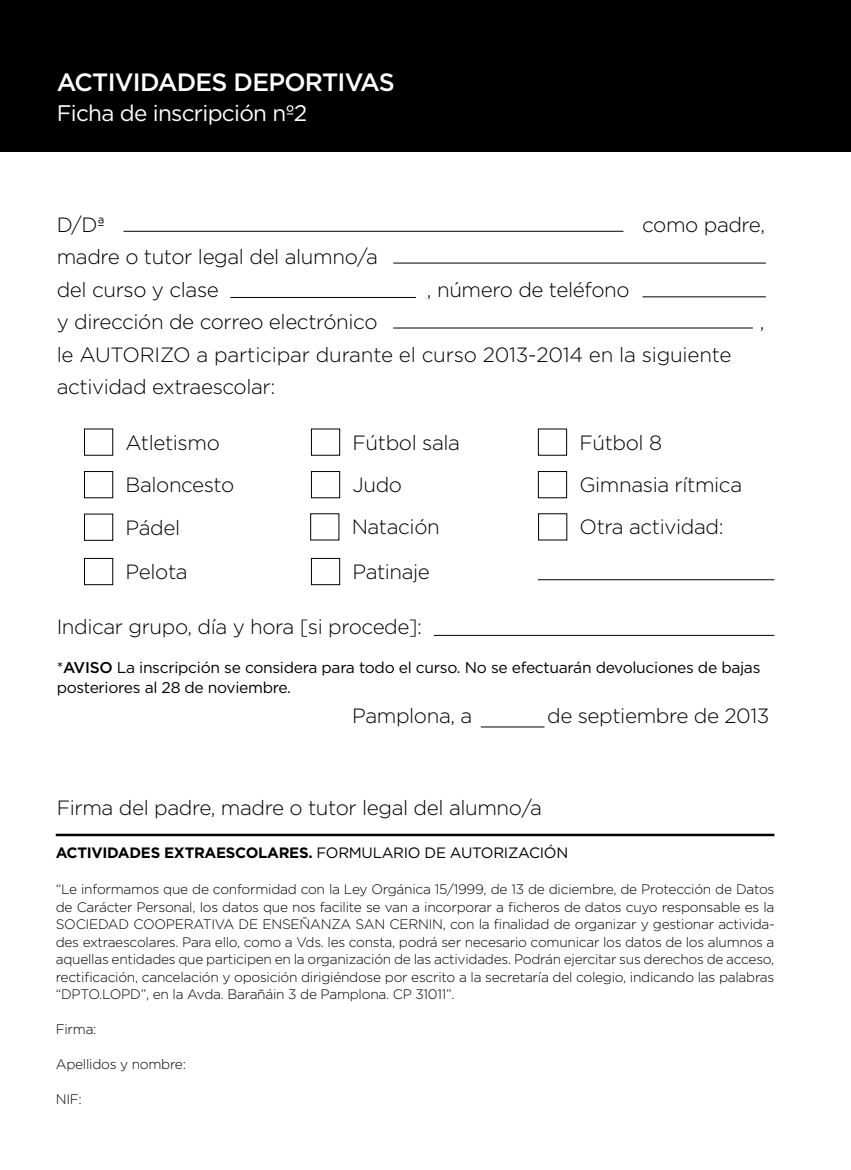
<style>
.page{position:relative;width:851px;height:1170px;background:#fff}
.page>*{position:absolute;margin:0;border:0;box-sizing:border-box;transform-origin:0 0}
.t1{font:500 25px "Gotham";letter-spacing:-.03em;color:#fff}
.t2{font:22.5px "Gotham";letter-spacing:-.03em;color:#fff}
.t3{font:300 20.5px/32.5px "Gotham";letter-spacing:-.02em;color:#000}
.t4{font:15.5px/20px "Gotham";letter-spacing:-.02em;color:#000}
.t5{font:700 15px "Gotham";letter-spacing:-.02em;color:#000}
.t6{font:300 13.75px/17.5px "Gotham";letter-spacing:-.02em;color:#000;text-align:justify}
.s1{font-weight:500}
.s2{font-weight:400}
</style>
<div class="page">
<div style="left:0;top:0;width:850px;height:152px;background:#000"></div>
<hr style="left:123px;top:231px;width:500px;height:1px;background:#000">
<hr style="left:393px;top:262px;width:372px;height:1px;background:#000">
<hr style="left:230px;top:297px;width:186px;height:1px;background:#000">
<hr style="left:642px;top:296px;width:123px;height:1px;background:#000">
<hr style="left:393px;top:327px;width:359px;height:1px;background:#000">
<div style="left:311px;top:428px;width:29px;height:27px;border:1px solid #000"></div>
<div style="left:538px;top:428px;width:29px;height:27px;border:1px solid #000"></div>
<div style="left:84px;top:471px;width:29px;height:27px;border:1px solid #000"></div>
<div style="left:311px;top:471px;width:29px;height:27px;border:1px solid #000"></div>
<div style="left:538px;top:471px;width:29px;height:27px;border:1px solid #000"></div>
<hr style="left:434px;top:635px;width:340px;height:1px;background:#000">
<hr style="left:480px;top:726px;width:64px;height:1px;background:#000">
<hr style="left:56px;top:833px;width:718px;height:3px;background:#000">
<hr style="left:538px;top:579px;width:236px;height:1px;background:#000">
<div style="left:84px;top:558px;width:29px;height:27px;border:1px solid #000"></div>
<div style="left:311px;top:558px;width:29px;height:27px;border:1px solid #000"></div>
<h1 class="t1" style="left:57px;top:67px;width:340px">ACTIVIDADES DEPORTIVAS</h1>
<h2 class="t2" style="left:57px;top:99px;width:252px">Ficha de inscripción nº2</h2>
<h3 class="t3" style="left:57px;top:208px;width:50px">D/Dª</h3>
<h3 class="t3" style="left:642px;top:208px;width:124px">como padre,</h3>
<h3 class="t3" style="left:57px;top:240px;width:322px">madre o tutor legal del alumno/a del curso y clase</h3>
<h3 class="t3" style="left:427px;top:273px;width:204px">, número de teléfono</h3>
<h3 class="t3" style="left:57px;top:305px;width:322px">y dirección de correo electrónico</h3>
<h3 class="t3" style="left:57px;top:338px;width:676px">le AUTORIZO a participar durante el curso 2013-2014 en la siguiente actividad extraescolar:</h3>
<h3 class="t3" style="left:125px;top:426px;width:96px">Atletismo</h3>
<h3 class="t3" style="left:352px;top:426px;width:109px">Fútbol sala</h3>
<h3 class="t3" style="left:579px;top:426px;width:84px">Fútbol 8</h3>
<h3 class="t3" style="left:125px;top:468px;width:110px">Baloncesto</h3>
<h3 class="t3" style="left:352px;top:468px;width:51px">Judo</h3>
<h3 class="t3" style="left:579px;top:468px;width:164px">Gimnasia rítmica</h3>
<h3 class="t3" style="left:125px;top:511px;width:56px">Pádel</h3>
<h3 class="t3" style="left:579px;top:511px;width:145px">Otra actividad:</h3>
<h3 class="t3" style="left:351px;top:511px;width:89px">Natación</h3>
<h3 class="t3" style="left:125px;top:555px;width:64px">Pelota</h3>
<h3 class="t3" style="left:352px;top:555px;width:79px">Patinaje</h3>
<h3 class="t3" style="left:57px;top:610px;width:367px">Indicar grupo, día y hora [si procede]:</h3>
<h3 class="t3" style="left:759px;top:305px;width:6px">,</h3>
<p class="t4" style="left:57px;top:657px;width:705px">*<span class="s1">AVISO</span> La inscripción se considera para todo el curso. No se efectuarán devoluciones de bajas posteriores al 28 de noviembre.</p>
<h3 class="t3" style="left:352px;top:699px;width:122px">Pamplona, a</h3>
<h3 class="t3" style="left:547px;top:699px;width:224px">de septiembre de 2013</h3>
<h3 class="t3" style="left:57px;top:791px;width:487px">Firma del padre, madre o tutor legal del alumno/a</h3>
<p class="t5" style="left:56px;top:843px;width:514px">ACTIVIDADES EXTRAESCOLARES. <span class="s2">FORMULARIO DE AUTORIZACIÓN</span></p>
<p class="t6" style="left:56px;top:880px;width:720px">“Le informamos que de conformidad con la Ley Orgánica 15/1999, de 13 de diciembre, de Protección de Datos de Carácter Personal, los datos que nos facilite se van a incorporar a ficheros de datos cuyo responsable es la SOCIEDAD COOPERATIVA DE ENSEÑANZA SAN CERNIN, con la finalidad de organizar y gestionar activida&shy;des extraescolares. Para ello, como a Vds. les consta, podrá ser necesario comunicar los datos de los alumnos a aquellas entidades que participen en la organización de las actividades. Podrán ejercitar sus derechos de acceso, rectificación, cancelación y oposición dirigiéndose por escrito a la secretaría del colegio, indicando las palabras “DPTO.LOPD”, en la Avda. Barañáin 3 de Pamplona. CP 31011”.</p>
<p class="t6" style="left:56px;top:1020px;width:42px">Firma:</p>
<p class="t6" style="left:56px;top:1055px;width:132px">Apellidos y nombre:</p>
<p class="t6" style="left:56px;top:1090px;width:28px">NIF:</p>
</div>
